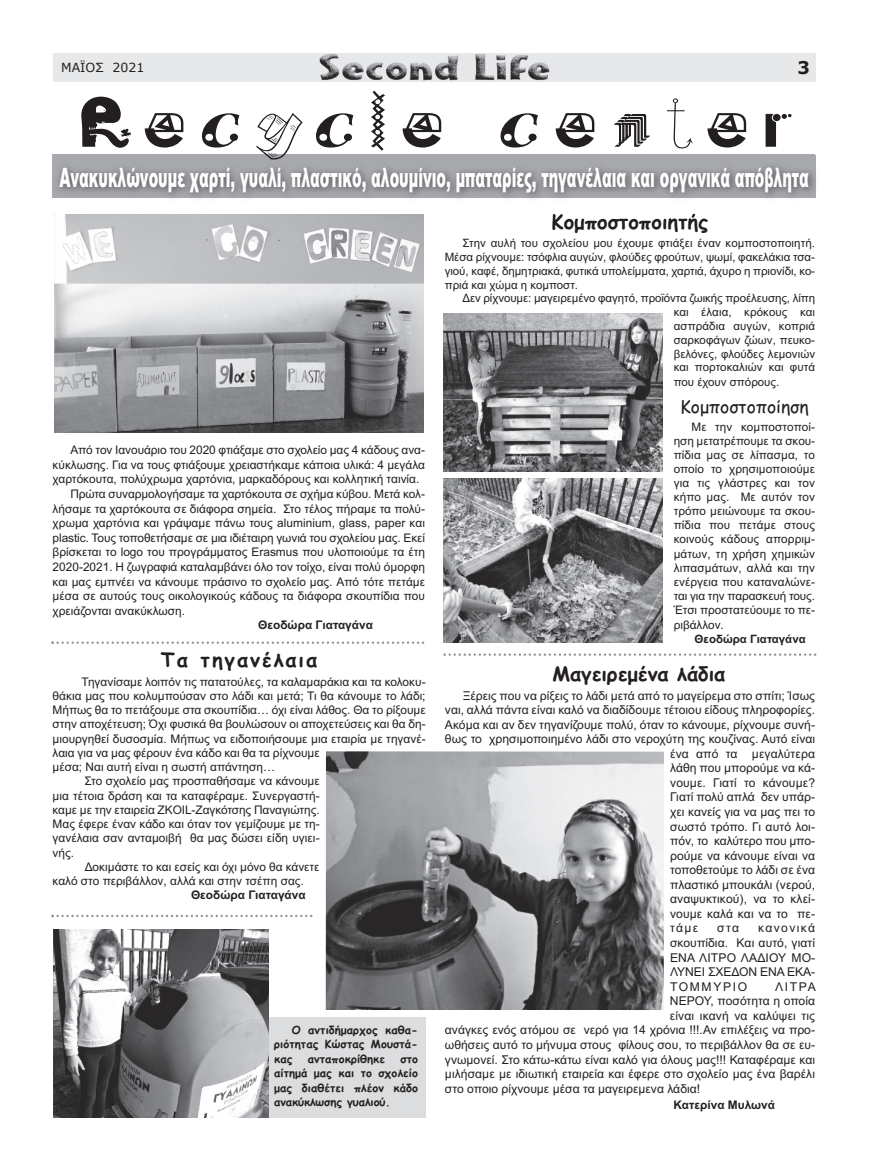
<style>
.page{position:relative;width:869px;height:1170px;background:#fff}
.page>*{position:absolute;margin:0;border:0;box-sizing:border-box;transform-origin:0 0}
.t1{font:68.75px "Old Dreadful No 7 BT";letter-spacing:.15em;color:#231f20;scale:1.09 1}
.t2{font:900 26.88px "Arial";color:#fff;scale:.53 1}
.t3{font:700 20px "Comic Sans MS";color:#231f20}
.t4{font:700 20px "Comic Sans MS";letter-spacing:.1em;color:#231f20}
.t5{font:17.5px "Comic Sans MS";color:#231f20}
.t6{font:700 17.5px "Verdana";color:#231f20}
.t7{font:12.5px "Verdana";color:#231f20}
.t8{font:12.12px/14.5px "Arial";color:#231f20;text-align:justify}
.t9{font:11.88px "Arial";color:#231f20}
.t10{font:700 11.88px "Arial";color:#231f20}
.t11{font:11.75px/14.1px "Arial";letter-spacing:-.005em;color:#231f20;text-align:justify}
.t12{font:11.5px/13.9px "Arial";color:#231f20;text-align:justify}
.t13{font:700 11.5px "Arial";color:#231f20}
.t14{font:700 11.25px/14.5px "Comic Sans MS";letter-spacing:.01em;color:#231f20;text-align:justify}
</style>
<div class="page">
<svg style="left:53px;top:154px;width:761px;height:44px;background:#96989b"></svg>
<div style="left:53px;top:53px;width:762px;height:28px;background:#e7e8e9"></div>
<img style="left:319px;top:53px;width:231px;height:28px">
<img style="left:443px;top:478px;width:219px;height:164px">
<img style="left:443px;top:313px;width:219px;height:158px">
<div style="left:266px;top:1016px;width:159px;height:100px;background:#dcdddf"></div>
<img style="left:53px;top:929px;width:215px;height:187px">
<img style="left:54px;top:220px;width:369px;height:213px">
<img style="left:628px;top:213px;width:80px;height:7px">
<img style="left:552px;top:214px;width:76px;height:6px">
<svg style="left:51px;top:641px;width:373px;height:3px"></svg>
<svg style="left:443px;top:653px;width:373px;height:2px"></svg>
<svg style="left:51px;top:914px;width:261px;height:3px"></svg>
<img style="left:325px;top:751px;width:338px;height:258px">
<p class="t7" style="left:61px;top:59px;width:85px">ΜΑΪΟΣ 2021</p>
<h3 class="t6" style="left:797px;top:56px;width:14px">3</h3>
<h1 class="t1" style="left:76px;top:83px;width:657px">Recycle center</h1>
<h2 class="t2" style="left:59px;top:162px;width:1414px">Ανακυκλώνουμε χαρτί, γυαλί, πλαστικό, αλουμίνιο, μπαταρίες, τηγανέλαια και οργανικά απόβλητα</h2>
<p class="t9" style="left:70px;top:443px;width:356px">Από τον Ιανουάριο του 2020 φτιάξαμε στο σχολείο μας 4 κάδους ανα-</p>
<p class="t9" style="left:53px;top:457px;width:374px">κύκλωσης. Για να τους φτιάξουμε χρειαστήκαμε κάποια υλικά: 4 μεγάλα</p>
<p class="t9" style="left:53px;top:472px;width:368px">χαρτόκουτα, πολύχρωμα χαρτόνια, μαρκαδόρους και κολλητική ταινία.</p>
<p class="t9" style="left:70px;top:487px;width:356px">Πρώτα συναρμολογήσαμε τα χαρτόκουτα σε σχήμα κύβου. Μετά κολ-</p>
<p class="t9" style="left:53px;top:501px;width:374px">λήσαμε τα χαρτόκουτα σε διάφορα σημεία. Στο τέλος πήραμε τα πολύ-</p>
<p class="t9" style="left:53px;top:516px;width:374px">χρωμα χαρτόνια και γράψαμε πάνω τους aluminium, glass, paper και</p>
<p class="t9" style="left:53px;top:530px;width:374px">plastic. Τους τοποθετήσαμε σε μια ιδιέταιρη γωνιά του σχολείου μας. Εκεί</p>
<p class="t9" style="left:53px;top:545px;width:374px">βρίσκεται το logo του προγράμματος Erasmus που υλοποιούμε τα έτη</p>
<p class="t9" style="left:53px;top:560px;width:374px">2020-2021. Η ζωγραφιά καταλαμβάνει όλο τον τοίχο, είναι πολύ όμορφη</p>
<p class="t9" style="left:53px;top:574px;width:374px">και μας εμπνέει να κάνουμε πράσινο το σχολείο μας. Aπό τότε πετάμε</p>
<p class="t9" style="left:53px;top:589px;width:374px">μέσα σε αυτούς τους οικολογικούς κάδους τα διάφορα σκουπίδια που</p>
<p class="t9" style="left:53px;top:603px;width:134px">χρειάζονται ανακύκλωση.</p>
<p class="t10" style="left:258px;top:618px;width:116px">Θεοδώρα Γιαταγάνα</p>
<h3 class="t4" style="left:161px;top:648px;width:158px">Τα τηγανέλαια</h3>
<p class="t9" style="left:82px;top:674px;width:345px">Τηγανίσαμε λοιπόν τις πατατούλες, τα καλαμαράκια και τα κολοκυ-</p>
<p class="t9" style="left:53px;top:688px;width:374px">θάκια μας που κολυμπούσαν στο λάδι και μετά; Τι θα κάνουμε το λάδι;</p>
<p class="t9" style="left:53px;top:703px;width:374px">Μήπως θα το πετάξουμε στα σκουπίδια… όχι είναι λάθος. Θα το ρίξουμε</p>
<p class="t9" style="left:53px;top:717px;width:374px">στην αποχέτευση; Όχι φυσικά θα βουλώσουν οι αποχετεύσεις και θα δη-</p>
<p class="t9" style="left:53px;top:731px;width:374px">μιουργηθεί δυσοσμία. Μήπως να ειδοποιήσουμε μια εταιρία με τηγανέ-</p>
<p class="t9" style="left:53px;top:745px;width:268px">λαια για να μας φέρουν ένα κάδο και θα τα ρίχνουμε</p>
<p class="t9" style="left:53px;top:760px;width:224px">μέσα; Ναι αυτή είναι η σωστή απάντηση…</p>
<p class="t9" style="left:84px;top:774px;width:236px">Στο σχολείο μας προσπαθήσαμε να κάνουμε</p>
<p class="t9" style="left:53px;top:788px;width:268px">μια τέτοια δράση και τα καταφέραμε. Συνεργαστή-</p>
<p class="t9" style="left:53px;top:802px;width:268px">καμε με την εταιρεία ZKOIL-Zαγκότσης Παναγιώτης.</p>
<p class="t9" style="left:53px;top:817px;width:268px">Μας έφερε έναν κάδο και όταν τον γεμίζουμε με τη-</p>
<p class="t9" style="left:53px;top:831px;width:268px">γανέλαια σαν ανταμοιβή θα μας δώσει είδη υγιει-</p>
<p class="t9" style="left:53px;top:845px;width:23px">νής.</p>
<p class="t9" style="left:85px;top:859px;width:236px">Δοκιμάστε το και εσείς και όχι μόνο θα κάνετε</p>
<p class="t9" style="left:53px;top:874px;width:253px">καλό στο περιβάλλον, αλλά και στην τσέπη σας.</p>
<p class="t10" style="left:191px;top:888px;width:116px">Θεοδώρα Γιαταγάνα</p>
<p class="t14" style="left:274px;top:1022px;width:145px;text-indent:18px">Ο αντιδήμαρχος καθα&shy;ριότητας Κώστας Μουστά&shy;κας</p>
<p class="t14" style="left:308px;top:1051px;width:79px">ανταποκρίθηκε</p>
<p class="t14" style="left:274px;top:1051px;width:145px;text-indent:126px">στο αίτημά μας και το σχολείο μας διαθέτει πλέον κάδο ανακύκλωσης γυαλιού.</p>
<h3 class="t3" style="left:551px;top:210px;width:158px">Κομποστοποιητής</h3>
<p class="t12" style="left:444px;top:236px;width:372px;text-indent:18px">Στην αυλή του σχολείου μου έχουμε φτιάξει έναν κομποστοποιητή.<br>Μέσα ρίχνουμε: τσόφλια αυγών, φλούδες φρούτων, ψωμί, φακελάκια τσα&shy;γιού, καφέ, δημητριακά, φυτικά υπολείμματα, χαρτιά, άχυρο η πριονίδι, κο&shy;πριά και χώμα η κομποστ.</p>
<p class="t12" style="left:673px;top:291px;width:143px;text-indent:-211px">Δεν ρίχνουμε: μαγειρεμένο φαγητό, προϊόντα ζωικής προέλευσης, λίπη και έλαια, κρόκους και ασπράδια αυγών, κοπριά σαρκοφάγων ζώων, πευκο&shy;βελόνες, φλούδες λεμονιών και πορτοκαλιών και φυτά που έχουν σπόρους.</p>
<h3 class="t5" style="left:679px;top:397px;width:130px">Κομποστοποίηση</h3>
<p class="t11" style="left:673px;top:419px;width:143px;text-indent:18px">Με την κομποστοποί&shy;ηση μετατρέπουμε τα σκου&shy;πίδια μας σε λίπασμα, το οποίο το χρησιμοποιούμε για τις γλάστρες και τον κήπο μας. Με αυτόν τον τρόπο μειώνουμε τα σκου&shy;πίδια που πετάμε στους κοινούς κάδους απορριμ&shy;μάτων, τη χρήση χημικών λιπασμάτων, αλλά και την ενέργεια που καταναλώνε&shy;ται για την παρασκευή τους.<br>Έτσι προστατεύουμε το πε&shy;ριβάλλον.</p>
<p class="t13" style="left:694px;top:632px;width:113px">Θεοδώρα Γιαταγάνα</p>
<h3 class="t3" style="left:552px;top:662px;width:174px">Μαγειρεμένα λάδια</h3>
<p class="t8" style="left:462px;top:688px;width:354px">Ξέρεις που να ρίξεις το λάδι μετά από το μαγείρεμα στο σπίτι; Ίσως</p>
<p class="t8" style="left:445px;top:702px;width:371px">ναι, αλλά πάντα είναι καλό να διαδίδουμε τέτοιου είδους πληροφορίες.</p>
<p class="t8" style="left:445px;top:717px;width:371px">Ακόμα και αν δεν τηγανίζουμε πολύ, όταν το κάνουμε, ρίχνουμε συνή-</p>
<p class="t8" style="left:445px;top:731px;width:371px">θως το χρησιμοποιημένο λάδι στο νεροχύτη της κουζίνας. Αυτό είναι</p>
<p class="t8" style="left:669px;top:746px;width:146px">ένα από τα μεγαλύτερα</p>
<p class="t8" style="left:669px;top:760px;width:146px">λάθη που μπορούμε να κά-</p>
<p class="t8" style="left:669px;top:775px;width:146px">νουμε. Γιατί το κάνουμε?</p>
<p class="t8" style="left:669px;top:790px;width:146px">Γιατί πολύ απλά δεν υπάρ-</p>
<p class="t8" style="left:669px;top:804px;width:146px">χει κανείς για να μας πει το</p>
<p class="t8" style="left:669px;top:819px;width:146px">σωστό τρόπο. Γι αυτό λοι-</p>
<p class="t8" style="left:669px;top:833px;width:146px">πόν, το καλύτερο που μπο-</p>
<p class="t8" style="left:669px;top:848px;width:146px">ρούμε να κάνουμε είναι να</p>
<p class="t8" style="left:669px;top:862px;width:146px">τοποθετούμε το λάδι σε ένα</p>
<p class="t8" style="left:669px;top:877px;width:146px">πλαστικό μπουκάλι (νερού,</p>
<p class="t8" style="left:669px;top:891px;width:146px">αναψυκτικού), να το κλεί-</p>
<p class="t8" style="left:669px;top:906px;width:146px">νουμε καλά και να το πε-</p>
<p class="t8" style="left:669px;top:920px;width:30px">τάμε</p>
<p class="t8" style="left:717px;top:920px;width:23px">στα</p>
<p class="t8" style="left:669px;top:920px;width:146px;text-indent:88px">κανονικά σκουπίδια. Και αυτό, γιατί ΕΝΑ ΛΙΤΡΟ ΛΑΔΙΟΥ ΜΟ-ΛΥΝΕΙ ΣΧΕΔΟΝ ΕΝΑ ΕΚΑ-ΤΟΜΜΥΡΙΟ</p>
<p class="t8" style="left:774px;top:979px;width:42px">ΛΙΤΡΑ</p>
<p class="t8" style="left:669px;top:993px;width:146px">ΝΕΡΟΥ, ποσότητα η οποία</p>
<p class="t8" style="left:669px;top:1008px;width:146px">είναι ικανή να καλύψει τις</p>
<p class="t8" style="left:445px;top:1022px;width:371px">ανάγκες ενός ατόμου σε νερό για 14 χρόνια !!!.Αν επιλέξεις να προ-</p>
<p class="t8" style="left:445px;top:1037px;width:371px">ωθήσεις αυτό το μήνυμα στους φίλους σου, το περιβάλλον θα σε ευ-</p>
<p class="t8" style="left:445px;top:1051px;width:371px">γνωμονεί. Στο κάτω-κάτω είναι καλό για όλους μας!!! Καταφέραμε και</p>
<p class="t8" style="left:445px;top:1066px;width:371px">μιλήσαμε με ιδιωτική εταιρεία και έφερε στο σχολείο μας ένα βαρέλι</p>
<p class="t8" style="left:445px;top:1081px;width:256px">στο οποιο ρίχνουμε μέσα τα μαγειρεμενα λάδια!</p>
<p class="t10" style="left:673px;top:1098px;width:103px">Κατερίνα Μυλωνά</p>
</div>
